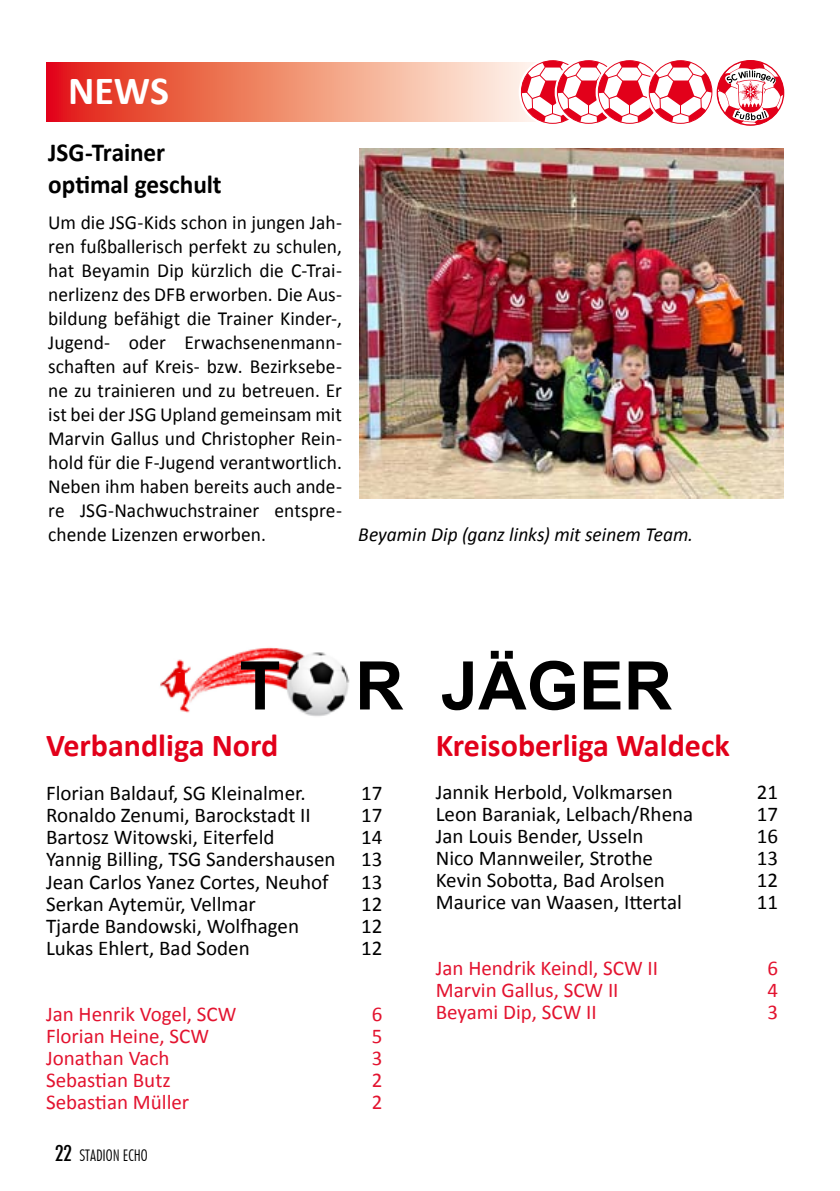
<style>
.page{position:relative;width:840px;height:1191px;background:#fff}
.page>*{position:absolute;margin:0;border:0;box-sizing:border-box;transform-origin:0 0}
.t1{font:700 40px "Calibri";color:#fff}
.t2{font:700 32px "Calibri";color:#e2001a}
.t3{font:700 26px/31.2px "Calibri";letter-spacing:-.005em;color:#000}
.t4{font:21px/22px "Calibri";color:#000;text-align:justify}
.t5{font:21px "Calibri";color:#e3132f}
.t6{font:20px/24px "Calibri";color:#000;text-align:justify}
.t7{font:italic 20px "Calibri";color:#000}
.t8{font:300 condensed 16px "Futura BT";color:#000}
.s1{font-weight:500;font-size:22px}
</style>
<div class="page">
<img style="left:160px;top:647px;width:190px;height:70px">
<svg style="left:241px;top:661px;width:38px;height:48px"></svg>
<svg style="left:360px;top:661px;width:43px;height:48px"></svg>
<svg style="left:442px;top:661px;width:30px;height:49px"></svg>
<svg style="left:478px;top:651px;width:96px;height:59px"></svg>
<svg style="left:583px;top:661px;width:37px;height:48px"></svg>
<svg style="left:628px;top:661px;width:43px;height:48px"></svg>
<div style="left:176px;top:673px;width:8px;height:10px;background:#eb0000"></div>
<svg style="left:47px;top:62px;width:473px;height:60px;background:#f08a74"></svg>
<svg style="left:520px;top:60px;width:263px;height:65px"></svg>
<img style="left:359px;top:149px;width:423px;height:349px">
<h1 class="t1" style="left:68px;top:65px;width:102px">NEWS</h1>
<h3 class="t3" style="left:48px;top:137px;width:175px">JSG-Trainer optimal geschult</h3>
<p class="t6" style="left:48px;top:210px;width:295px">Um die JSG-Kids schon in jungen Jah&shy;ren fußballerisch perfekt zu schulen, hat Beyamin Dip kürzlich die C-Trai&shy;nerlizenz des DFB erworben. Die Aus&shy;bildung befähigt die Trainer Kinder-, Jugend- oder Erwachsenenmann&shy;schaften auf Kreis- bzw. Bezirksebe&shy;ne zu trainieren und zu betreuen. Er ist bei der JSG Upland gemeinsam mit Marvin Gallus und Christopher Rein&shy;hold für die F-Jugend verantwortlich.<br>Neben ihm haben bereits auch ande&shy;re JSG-Nachwuchstrainer entspre&shy;chende Lizenzen erworben.</p>
<p class="t7" style="left:358px;top:520px;width:336px">Beyamin Dip (ganz links) mit seinem Team.</p>
<h2 class="t2" style="left:46px;top:724px;width:233px">Verbandliga Nord</h2>
<p class="t4" style="left:46px;top:782px;width:261px">Florian Baldauf, SG Kleinalmer.</p>
<p class="t4" style="left:361px;top:782px;width:23px">17</p>
<p class="t4" style="left:46px;top:804px;width:266px">Ronaldo Zenumi, Barockstadt II</p>
<p class="t4" style="left:361px;top:804px;width:23px">17</p>
<p class="t4" style="left:46px;top:826px;width:230px">Bartosz Witowski, Eiterfeld</p>
<p class="t4" style="left:46px;top:826px;width:338px;text-indent:315px">14<br>Yannig Billing, TSG Sandershausen 13<br>Jean Carlos Yanez Cortes, Neuhof</p>
<p class="t4" style="left:361px;top:870px;width:23px">13</p>
<p class="t4" style="left:46px;top:892px;width:211px">Serkan Aytemür, Vellmar</p>
<p class="t4" style="left:361px;top:892px;width:23px">12</p>
<p class="t4" style="left:46px;top:914px;width:254px">Tjarde Bandowski, Wolfhagen</p>
<p class="t4" style="left:361px;top:914px;width:23px">12</p>
<p class="t4" style="left:46px;top:936px;width:205px">Lukas Ehlert, Bad Soden</p>
<p class="t4" style="left:361px;top:936px;width:23px">12</p>
<p class="t5" style="left:46px;top:1000px;width:192px">Jan Henrik Vogel, SCW</p>
<p class="t5" style="left:371px;top:1000px;width:12px">6</p>
<p class="t5" style="left:46px;top:1022px;width:164px">Florian Heine, SCW</p>
<p class="t5" style="left:371px;top:1022px;width:12px">5</p>
<p class="t5" style="left:46px;top:1044px;width:125px">Jonathan Vach</p>
<p class="t5" style="left:371px;top:1044px;width:12px">3</p>
<p class="t5" style="left:46px;top:1066px;width:126px">Sebastian Butz</p>
<p class="t5" style="left:371px;top:1066px;width:12px">2</p>
<p class="t5" style="left:46px;top:1088px;width:145px">Sebastian Müller</p>
<p class="t5" style="left:371px;top:1088px;width:12px">2</p>
<p class="t8" style="left:55px;top:1145px;width:94px"><span class="s1">22</span> STADION ECHO</p>
<h2 class="t2" style="left:435px;top:724px;width:295px">Kreisoberliga Waldeck</h2>
<p class="t4" style="left:435px;top:781px;width:238px">Jannik Herbold, Volkmarsen</p>
<p class="t4" style="left:756px;top:781px;width:23px">21</p>
<p class="t4" style="left:435px;top:803px;width:259px">Leon Baraniak, Lelbach/Rhena</p>
<p class="t4" style="left:756px;top:803px;width:23px">17</p>
<p class="t4" style="left:435px;top:825px;width:209px">Jan Louis Bender, Usseln</p>
<p class="t4" style="left:756px;top:825px;width:23px">16</p>
<p class="t4" style="left:435px;top:847px;width:218px">Nico Mannweiler, Strothe</p>
<p class="t4" style="left:756px;top:847px;width:23px">13</p>
<p class="t4" style="left:435px;top:869px;width:230px">Kevin Sobotta, Bad Arolsen</p>
<p class="t4" style="left:756px;top:869px;width:23px">12</p>
<p class="t4" style="left:435px;top:891px;width:247px">Maurice van Waasen, Ittertal</p>
<p class="t4" style="left:756px;top:891px;width:23px">11</p>
<p class="t5" style="left:435px;top:955px;width:224px">Jan Hendrik Keindl, SCW II</p>
<p class="t5" style="left:767px;top:955px;width:12px">6</p>
<p class="t5" style="left:435px;top:977px;width:184px">Marvin Gallus, SCW II</p>
<p class="t5" style="left:767px;top:977px;width:12px">4</p>
<p class="t5" style="left:435px;top:999px;width:162px">Beyami Dip, SCW II</p>
<p class="t5" style="left:767px;top:999px;width:12px">3</p>
</div>
